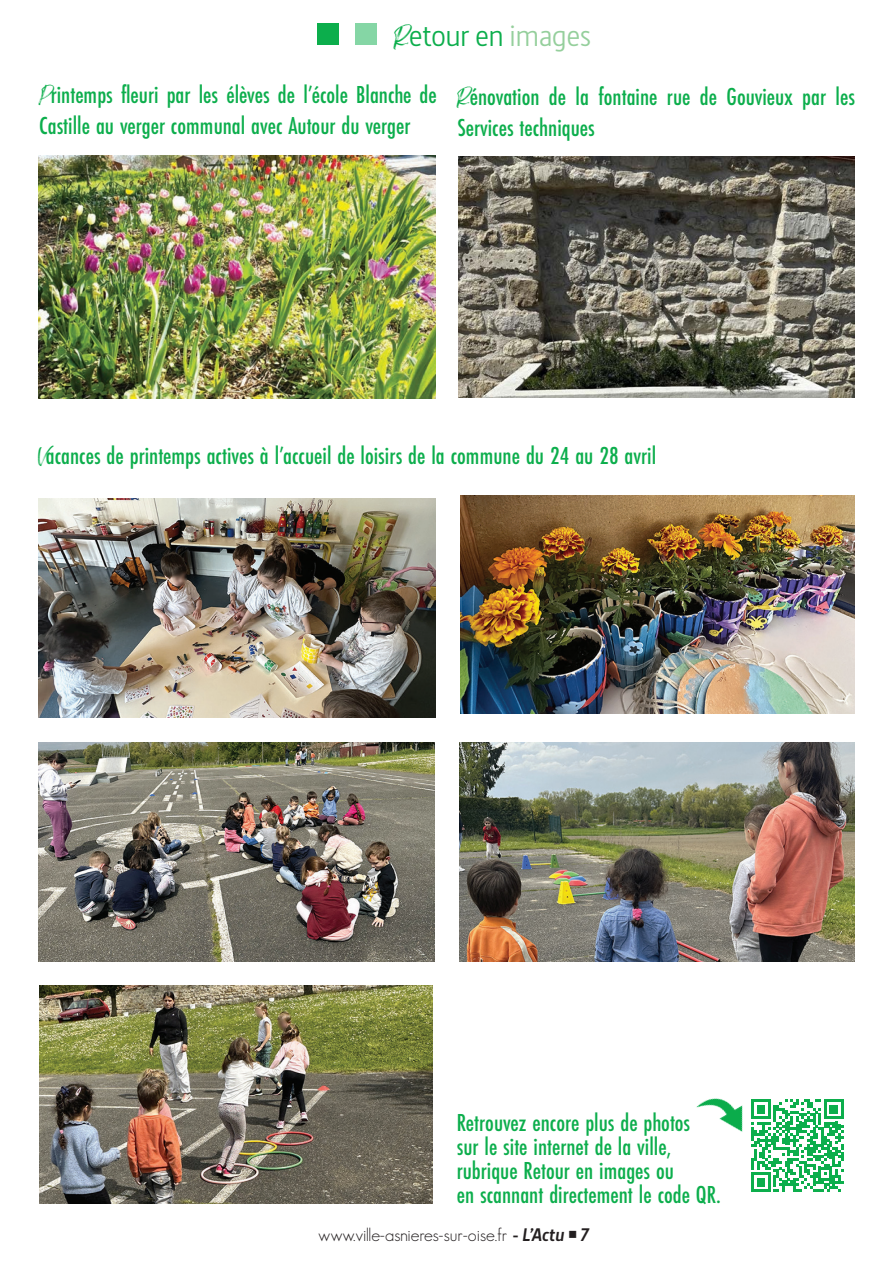
<style>
.page{position:relative;width:893px;height:1263px;background:#fff}
.page>*{position:absolute;margin:0;border:0;box-sizing:border-box;transform-origin:0 0}
.t1{font:30px "Barna";color:#0cae4c}
.Titre{font:500 25.5px/24px "Futura PT Cond";color:#0cae4c}
.t2{font:300 18px "Geosans";color:#231f20}
.s1{font-family:"Spartwell"}
.s2{color:#95cf9c}
.s3{font-family:"Spartwell";font-weight:400}
.s4{font-family:"Barna";font-weight:700;font-style:italic}
</style>
<div class="page">
<div style="left:317px;top:23px;width:21px;height:22px;background:#0cae4c"></div>
<div style="left:355px;top:23px;width:21px;height:22px;background:#85d6a5"></div>
<img style="left:696px;top:1098px;width:47px;height:34px">
<svg style="left:751px;top:1099px;width:92px;height:93px"></svg>
<img style="left:38px;top:156px;width:398px;height:242px">
<img style="left:459px;top:157px;width:395px;height:240px">
<img style="left:39px;top:499px;width:396px;height:218px">
<img style="left:38px;top:743px;width:397px;height:218px">
<img style="left:39px;top:985px;width:393px;height:219px">
<img style="left:460px;top:743px;width:394px;height:218px">
<img style="left:460px;top:496px;width:394px;height:217px">
<p class="t1" style="left:394px;top:18px;width:198px"><span class="s1">R</span>etour en <span class="s2">images</span></p>
<p class="Titre" style="left:39px;top:79px;width:399px;line-height:30.6px"><span class="s3">P</span>rintemps fleuri par les élèves de l’école Blanche de<br>Castille au verger communal avec Autour du verger</p>
<p class="Titre" style="left:457px;top:81px;width:399px;line-height:30.6px"><span class="s3">R</span>énovation de la fontaine rue de Gouvieux par les<br>Services techniques</p>
<p class="Titre" style="left:38px;top:443px;width:619px"><span class="s3">V</span>acances de printemps actives à l’accueil de loisirs de la commune du 24 au 28 avril</p>
<p class="Titre" style="left:457px;top:1110px;width:266px">Retrouvez encore plus de photos<br>sur le site internet de la ville, rubrique Retour en images ou<br>en scannant directement le code QR.</p>
<p class="t2" style="left:318px;top:1225px;width:273px">www.ville-asnieres-sur-oise.fr <span class="s4">- L’Actu</span> ○ <span class="s4">7</span></p>
</div>
